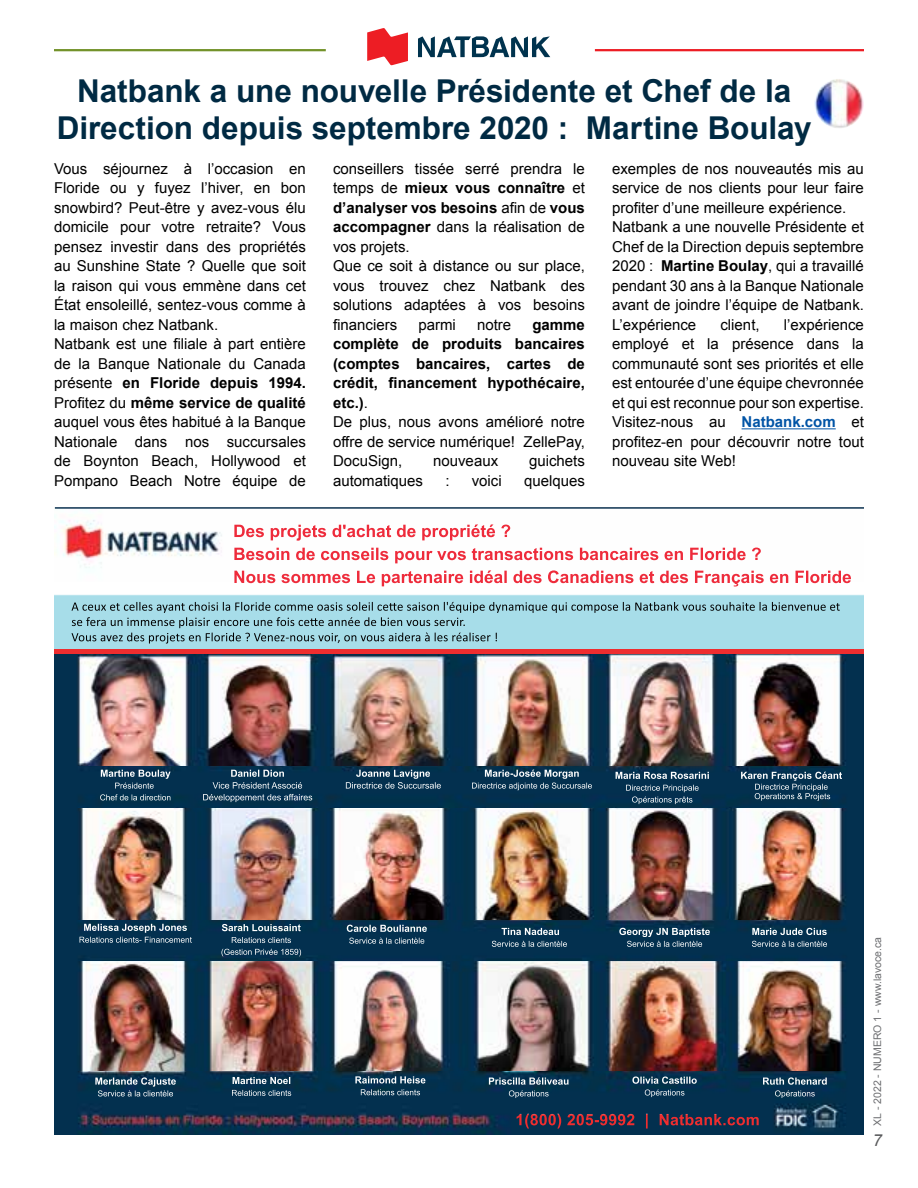
<style>
.page{position:relative;width:918px;height:1188px;background:#fff}
.page>*{position:absolute;margin:0;border:0;box-sizing:border-box;transform-origin:0 0}
.t1{font:700 31.5px/37.5px "Arial";color:#002a43;text-align:center}
.t2{font:italic 16.5px "Arial";color:#58595b}
.t3{font:15px/19.5px "Arial";color:#000}
.t4{font:700 15px/19.5px "Arial";color:#000}
.t5{font:10.5px "Arial";color:#6d6e71}
.s1{font-weight:700}
.s2{font-weight:700;color:#0054a6}
.s3{font-weight:400}
</style>
<div class="page">
<hr style="left:54px;top:49px;width:272px;height:2px;background:#73922a">
<hr style="left:595px;top:49px;width:269px;height:2px;background:#ed1d24">
<hr style="left:742px;top:428px;width:94px;height:1px;background:#0054a6">
<img style="left:54px;top:509px;width:810px;height:258px">
<img style="left:54px;top:582px;width:810px;height:68px">
<hr style="left:54px;top:650px;width:810px;height:4px;background:#ee2d2f">
<img style="left:447px;top:602px;width:330px;height:9px">
<img style="left:234px;top:524px;width:276px;height:13px">
<img style="left:54px;top:767px;width:810px;height:41px">
<img style="left:356px;top:770px;width:74px;height:9px">
<img style="left:231px;top:770px;width:53px;height:7px">
<img style="left:101px;top:770px;width:64px;height:7px">
<img style="left:485px;top:770px;width:94px;height:9px">
<img style="left:616px;top:772px;width:93px;height:7px">
<img style="left:741px;top:772px;width:101px;height:7px">
<img style="left:54px;top:808px;width:810px;height:113px">
<img style="left:54px;top:921px;width:810px;height:40px">
<img style="left:84px;top:924px;width:103px;height:7px">
<img style="left:347px;top:925px;width:80px;height:7px">
<img style="left:222px;top:924px;width:79px;height:7px">
<img style="left:502px;top:928px;width:51px;height:7px">
<img style="left:752px;top:928px;width:75px;height:7px">
<img style="left:619px;top:928px;width:91px;height:7px">
<img style="left:54px;top:961px;width:810px;height:111px">
<img style="left:54px;top:1072px;width:810px;height:62px">
<img style="left:355px;top:1076px;width:70px;height:8px">
<img style="left:489px;top:1077px;width:74px;height:8px">
<img style="left:233px;top:1077px;width:57px;height:7px">
<img style="left:525px;top:1114px;width:123px;height:15px">
<img style="left:95px;top:1077px;width:81px;height:8px">
<img style="left:763px;top:1077px;width:64px;height:8px">
<img style="left:632px;top:1076px;width:65px;height:8px">
<img style="left:814px;top:79px;width:50px;height:49px;border-radius:25px">
<hr style="left:55px;top:507px;width:809px;height:2px;background:#0b3150">
<svg style="left:418px;top:36px;width:132px;height:21px"></svg>
<svg style="left:367px;top:28px;width:41px;height:37px"></svg>
<h1 class="t1" style="left:57px;top:73px;width:756px">Natbank a une nouvelle Présidente et Chef de la<br>Direction depuis septembre 2020 : Martine Boulay</h1>
<p class="t3" style="left:54px;top:159px;width:254px">Vous séjournez à l’occasion en Floride ou y fuyez l’hiver, en bon snowbird? Peut-être y avez-vous élu domicile pour votre retraite? Vous pensez investir dans des propriétés au Sunshine State ? Quelle que soit la raison qui vous emmène dans cet État ensoleillé, sentez-vous comme à la maison chez Natbank.<br>Natbank est une filiale à part entière de la Banque Nationale du Canada présente <span class="s1">en Floride depuis 1994.<br></span>Profitez du <span class="s1">même service de qualité </span>auquel vous êtes habitué à la Banque Nationale dans nos succursales de Boynton Beach, Hollywood et Pompano Beach Notre équipe de</p>
<p class="t3" style="left:333px;top:159px;width:254px">conseillers tissée serré prendra le temps de <span class="s1">mieux vous connaître</span> et <span class="s1">d’analyser vos besoins</span> afin de <span class="s1">vous accompagner</span> dans la réalisation de vos projets.<br>Que ce soit à distance ou sur place, vous trouvez chez Natbank des solutions adaptées à vos besoins financiers</p>
<p class="t3" style="left:612px;top:159px;width:254px">exemples de nos nouveautés mis au service de nos clients pour leur faire profiter d’une meilleure expérience.<br>Natbank a une nouvelle Présidente et Chef de la Direction depuis septembre 2020 : <span class="s1">Martine Boulay</span>, qui a travaillé pendant 30 ans à la Banque Nationale avant de joindre l’équipe de Natbank.<br>L’expérience</p>
<p class="t3" style="left:418px;top:315px;width:39px">parmi</p>
<p class="t3" style="left:477px;top:315px;width:36px">notre</p>
<p class="t3" style="left:612px;top:315px;width:253px;text-align:justify;text-indent:172px">l’expérience employé et la présence dans la communauté sont ses priorités et elle est entourée d’une équipe chevronnée et qui est reconnue pour son expertise.<br>Visitez-nous au <span class="s2">Natbank.com</span> et profitez-en pour découvrir notre tout nouveau site Web!</p>
<p class="t3" style="left:720px;top:315px;width:41px">client,</p>
<p class="t4" style="left:333px;top:315px;width:254px;text-indent:199px">gamme complète de produits bancaires (comptes bancaires, cartes de crédit, financement hypothécaire, etc.)<span class="s3">.<br>De plus, nous avons amélioré notre offre de service numérique! ZellePay,<br>DocuSign,</span></p>
<p class="t3" style="left:433px;top:452px;width:67px">nouveaux</p>
<p class="t3" style="left:529px;top:452px;width:57px">guichets</p>
<p class="t3" style="left:333px;top:471px;width:92px">automatiques</p>
<p class="t3" style="left:445px;top:471px;width:6px">:</p>
<p class="t3" style="left:472px;top:471px;width:32px">voici</p>
<p class="t3" style="left:524px;top:471px;width:62px">quelques</p>
<p class="t5" style="left:871px;top:1126px;width:190px;rotate:-90deg">XL - 2022 - NUMERO 1 - www.lavoce.ca</p>
<p class="t2" style="left:873px;top:1130px;width:11px">7</p>
</div>
